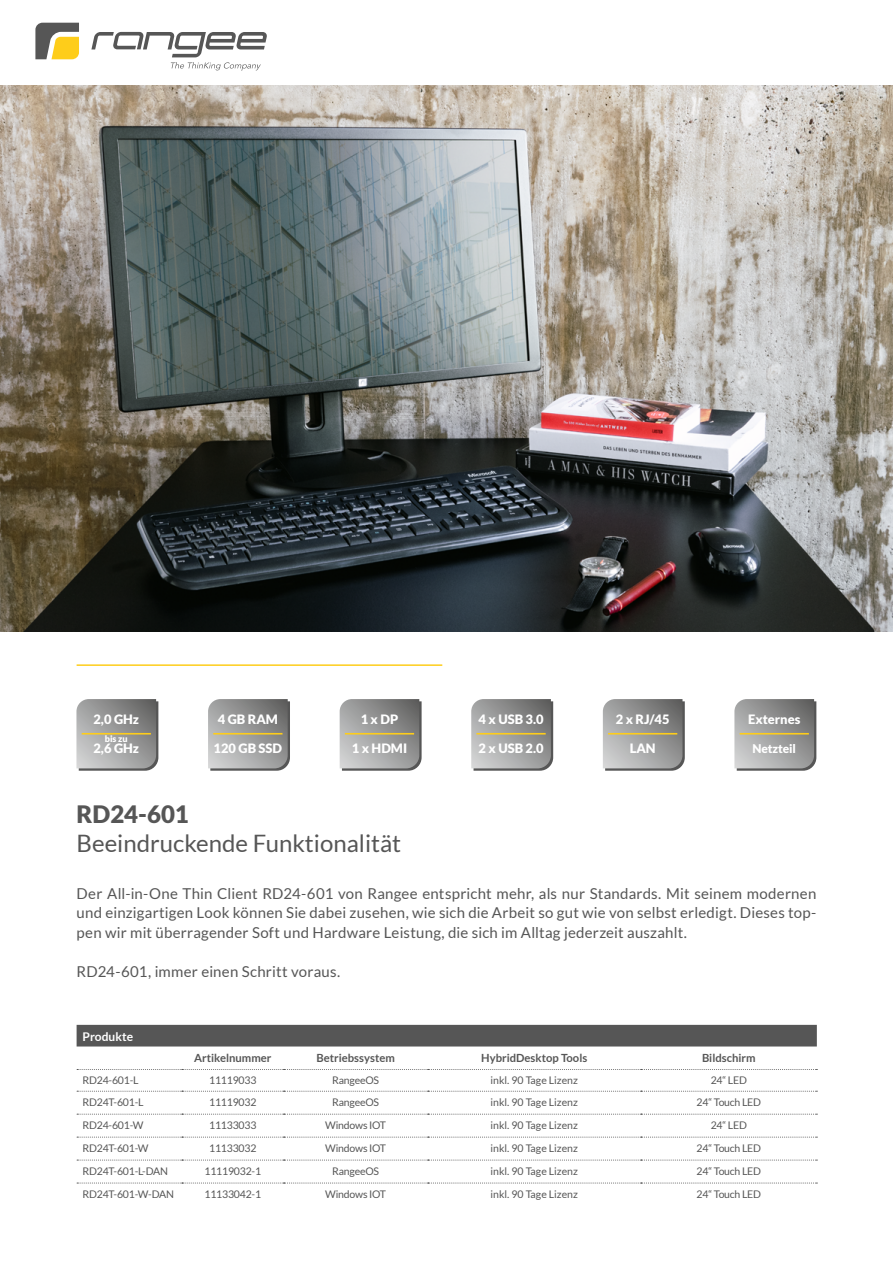
<style>
.page{position:relative;width:893px;height:1263px;background:#fff}
.page>*{position:absolute;margin:0;border:0;box-sizing:border-box;transform-origin:0 0}
.t1{font:24px "Lato";color:#565656}
.t2{font:900 24px "Lato";color:#565656}
.t3{font:15px/19.5px "Lato";letter-spacing:.015em;color:#565656;text-align:justify}
.t4{font:900 12.9px "Lato";color:#fff}
.t5{font:700 12px "Lato";color:#fff}
.t6{font:900 12px "Lato";letter-spacing:-.01em;color:#fff}
.t7{font:700 11.25px "Lato";color:#565656}
.t8{font:10.5px "Lato";letter-spacing:-.02em;color:#565656}
.t9{font:10.5px "Lato";color:#565656}
.t10{font:900 9px "Lato";color:#fff}
</style>
<div class="page">
<svg style="left:340px;top:699px;width:82px;height:72px;background:#9a9a99"></svg>
<hr style="left:345px;top:733px;width:69px;height:1px;background:#fecd1a">
<svg style="left:208px;top:699px;width:82px;height:72px;background:#9a9a99"></svg>
<hr style="left:213px;top:733px;width:69px;height:1px;background:#fecd1a">
<svg style="left:603px;top:699px;width:82px;height:72px;background:#9a9a99"></svg>
<hr style="left:608px;top:733px;width:69px;height:1px;background:#fecd1a">
<svg style="left:471px;top:699px;width:82px;height:72px;background:#9a9b99"></svg>
<hr style="left:476px;top:733px;width:70px;height:1px;background:#fecd1a">
<svg style="left:76px;top:699px;width:82px;height:72px;background:#9b9b9a"></svg>
<hr style="left:82px;top:733px;width:69px;height:1px;background:#fecd1a">
<svg style="left:35px;top:23px;width:44px;height:36px;background:#ac9b5e"></svg>
<svg style="left:91px;top:32px;width:176px;height:39px"></svg>
<hr style="left:77px;top:664px;width:365px;height:2px;background:#fecd1a">
<div style="left:77px;top:1025px;width:740px;height:21px;background:#565656"></div>
<svg style="left:77px;top:1069px;width:740px;height:1px"></svg>
<svg style="left:77px;top:1091px;width:740px;height:1px"></svg>
<svg style="left:77px;top:1114px;width:740px;height:1px"></svg>
<svg style="left:77px;top:1137px;width:740px;height:1px"></svg>
<svg style="left:77px;top:1159px;width:740px;height:1px"></svg>
<svg style="left:77px;top:1182px;width:740px;height:1px"></svg>
<svg style="left:734px;top:699px;width:82px;height:72px;background:#9b9b9a"></svg>
<hr style="left:740px;top:733px;width:69px;height:1px;background:#fecd1a">
<img style="left:0;top:85px;width:893px;height:546px">
<p class="t4" style="left:94px;top:712px;width:47px">2,0 GHz</p>
<p class="t4" style="left:94px;top:741px;width:47px">2,6 GHz</p>
<p class="t10" style="left:105px;top:733px;width:24px">bis zu</p>
<p class="t4" style="left:218px;top:712px;width:62px">4 GB RAM</p>
<p class="t4" style="left:214px;top:741px;width:70px">120 GB SSD</p>
<p class="t4" style="left:361px;top:712px;width:39px">1 x DP</p>
<p class="t4" style="left:352px;top:741px;width:57px">1 x HDMI</p>
<p class="t4" style="left:478px;top:712px;width:67px">4 x USB 3.0</p>
<p class="t4" style="left:478px;top:741px;width:67px">2 x USB 2.0</p>
<p class="t4" style="left:616px;top:712px;width:55px">2 x RJ/45</p>
<p class="t4" style="left:630px;top:741px;width:27px">LAN</p>
<p class="t4" style="left:748px;top:712px;width:54px">Externes</p>
<p class="t6" style="left:752px;top:741px;width:45px">Netzteil</p>
<h1 class="t2" style="left:77px;top:800px;width:114px">RD24-601</h1>
<h1 class="t1" style="left:77px;top:830px;width:326px">Beeindruckende Funktionalität</h1>
<p class="t3" style="left:77px;top:883px;width:741px">Der All-in-One Thin Client RD24-601 von Rangee entspricht mehr, als nur Standards. Mit seinem modernen und einzigartigen Look können Sie dabei zusehen, wie sich die Arbeit so gut wie von selbst erledigt. Dieses top&shy;pen wir mit überragender Soft und Hardware Leistung, die sich im Alltag jederzeit auszahlt.</p>
<p class="t3" style="left:77px;top:961px;width:265px">RD24-601, immer einen Schritt voraus.</p>
<p class="t5" style="left:83px;top:1029px;width:52px">Produkte</p>
<p class="t7" style="left:194px;top:1051px;width:79px">Artikelnummer</p>
<p class="t7" style="left:316px;top:1051px;width:80px">Betriebssystem</p>
<p class="t7" style="left:481px;top:1051px;width:108px">HybridDesktop Tools</p>
<p class="t7" style="left:702px;top:1051px;width:55px">Bildschirm</p>
<p class="t8" style="left:83px;top:1074px;width:57px">RD24-601-L</p>
<p class="t8" style="left:209px;top:1074px;width:49px">11119033</p>
<p class="t8" style="left:332px;top:1074px;width:48px">RangeeOS</p>
<p class="t9" style="left:491px;top:1074px;width:89px">inkl. 90 Tage Lizenz</p>
<p class="t8" style="left:711px;top:1074px;width:38px">24“ LED</p>
<p class="t8" style="left:83px;top:1096px;width:62px">RD24T-601-L</p>
<p class="t8" style="left:209px;top:1096px;width:49px">11119032</p>
<p class="t8" style="left:332px;top:1096px;width:48px">RangeeOS</p>
<p class="t9" style="left:491px;top:1096px;width:89px">inkl. 90 Tage Lizenz</p>
<p class="t8" style="left:697px;top:1096px;width:66px">24“ Touch LED</p>
<p class="t8" style="left:83px;top:1119px;width:63px">RD24-601-W</p>
<p class="t8" style="left:209px;top:1119px;width:49px">11133033</p>
<p class="t8" style="left:325px;top:1119px;width:62px">Windows IOT</p>
<p class="t9" style="left:491px;top:1119px;width:89px">inkl. 90 Tage Lizenz</p>
<p class="t8" style="left:711px;top:1119px;width:38px">24“ LED</p>
<p class="t8" style="left:83px;top:1142px;width:68px">RD24T-601-W</p>
<p class="t8" style="left:209px;top:1142px;width:49px">11133032</p>
<p class="t8" style="left:325px;top:1142px;width:62px">Windows IOT</p>
<p class="t9" style="left:491px;top:1142px;width:89px">inkl. 90 Tage Lizenz</p>
<p class="t8" style="left:697px;top:1142px;width:66px">24“ Touch LED</p>
<p class="t8" style="left:83px;top:1165px;width:87px">RD24T-601-L-DAN</p>
<p class="t8" style="left:205px;top:1165px;width:58px">11119032-1</p>
<p class="t8" style="left:332px;top:1165px;width:48px">RangeeOS</p>
<p class="t9" style="left:491px;top:1165px;width:89px">inkl. 90 Tage Lizenz</p>
<p class="t8" style="left:697px;top:1165px;width:66px">24“ Touch LED</p>
<p class="t8" style="left:83px;top:1188px;width:93px">RD24T-601-W-DAN</p>
<p class="t8" style="left:205px;top:1188px;width:58px">11133042-1</p>
<p class="t8" style="left:325px;top:1188px;width:62px">Windows IOT</p>
<p class="t9" style="left:491px;top:1188px;width:89px">inkl. 90 Tage Lizenz</p>
<p class="t8" style="left:697px;top:1188px;width:66px">24“ Touch LED</p>
</div>
